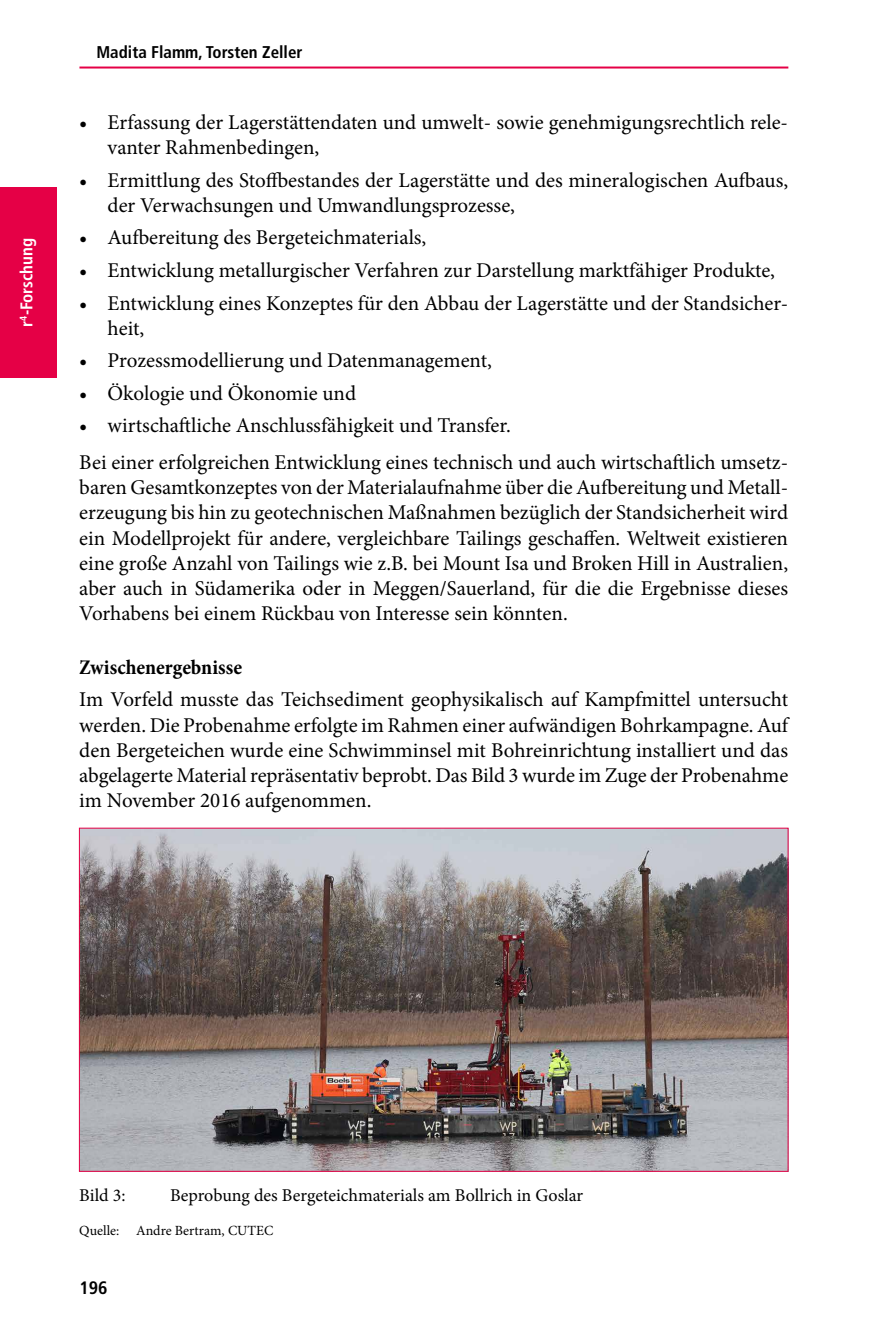
<style>
.page{position:relative;width:879px;height:1333px;background:#fff}
.page>*{position:absolute;margin:0;border:0;box-sizing:border-box;transform-origin:0 0}
.t1{font:21px/25.2px "Minion Pro";color:#000}
.t2{font:700 condensed 21px "Minion Pro";color:#000}
.t3{font:18px "Minion Pro";color:#000}
.t4{font:700 condensed 18px "Frutiger";color:#000}
.t5{font:700 condensed 17px "Frutiger";color:#000}
.t6{font:700 condensed 17px "Frutiger";color:#fff}
.t7{font:14px "Minion Pro";color:#000}
</style>
<div class="page">
<hr style="left:79px;top:66px;width:709px;height:2px;background:#e50046">
<div style="left:0;top:187px;width:56px;height:191px;background:#e50046"></div>
<img style="left:81px;top:829px;width:705px;height:340px">
<p class="t6" style="left:16px;top:326px;width:90px;rotate:-90deg">r<sup>4</sup>-Forschung</p>
<p class="t5" style="left:96px;top:42px;width:207px">Madita Flamm, Torsten Zeller</p>
<p class="t1" style="left:108px;top:109px;width:682px;text-indent:-28px">• Erfassung der Lagerstättendaten und umwelt- sowie genehmigungsrechtlich rele&shy;vanter Rahmenbedingen,</p>
<p class="t1" style="left:108px;top:167px;width:682px;text-indent:-28px">• Ermittlung des Stoffbestandes der Lagerstätte und des mineralogischen Aufbaus, der Verwachsungen und Umwandlungsprozesse,</p>
<p class="t1" style="left:79px;top:225px;width:348px">• Aufbereitung des Bergeteichmaterials,</p>
<p class="t1" style="left:79px;top:258px;width:697px">• Entwicklung metallurgischer Verfahren zur Darstellung marktfähiger Produkte,</p>
<p class="t1" style="left:108px;top:290px;width:682px;text-indent:-28px">• Entwicklung eines Konzeptes für den Abbau der Lagerstätte und der Standsicher&shy;heit,</p>
<p class="t1" style="left:79px;top:348px;width:414px">• Prozessmodellierung und Datenmanagement,</p>
<p class="t1" style="left:79px;top:380px;width:278px">• Ökologie und Ökonomie und</p>
<p class="t1" style="left:79px;top:407px;width:710px;line-height:36.4px">• wirtschaftliche Anschlussfähigkeit und Transfer.<br>Bei einer erfolgreichen Entwicklung eines technisch und auch wirtschaftlich umsetz-</p>
<p class="t1" style="left:79px;top:475px;width:710px;text-align:justify">baren Gesamtkonzeptes von der Materialaufnahme über die Aufbereitung und Metall&shy;erzeugung bis hin zu geotechnischen Maßnahmen bezüglich der Standsicherheit wird ein Modellprojekt für andere, vergleichbare Tailings geschaffen. Weltweit existieren eine große Anzahl von Tailings wie z.B. bei Mount Isa und Broken Hill in Australien, aber auch in Südamerika oder in Meggen/Sauerland, für die die Ergebnisse dieses Vorhabens bei einem Rückbau von Interesse sein könnten.</p>
<p class="t2" style="left:79px;top:652px;width:164px">Zwischenergebnisse</p>
<p class="t1" style="left:79px;top:687px;width:710px;text-align:justify">Im Vorfeld musste das Teichsediment geophysikalisch auf Kampfmittel untersucht werden. Die Probenahme erfolgte im Rahmen einer aufwändigen Bohrkampagne. Auf den Bergeteichen wurde eine Schwimminsel mit Bohreinrichtung installiert und das abgelagerte Material repräsentativ beprobt. Das Bild 3 wurde im Zuge der Probenahme im November 2016 aufgenommen.</p>
<p class="t3" style="left:79px;top:1182px;width:48px">Bild 3:</p>
<p class="t3" style="left:170px;top:1182px;width:415px">Beprobung des Bergeteichmaterials am Bollrich in Goslar</p>
<p class="t7" style="left:79px;top:1220px;width:196px">Quelle: Andre Bertram, CUTEC</p>
<p class="t4" style="left:79px;top:1276px;width:30px">196</p>
</div>
